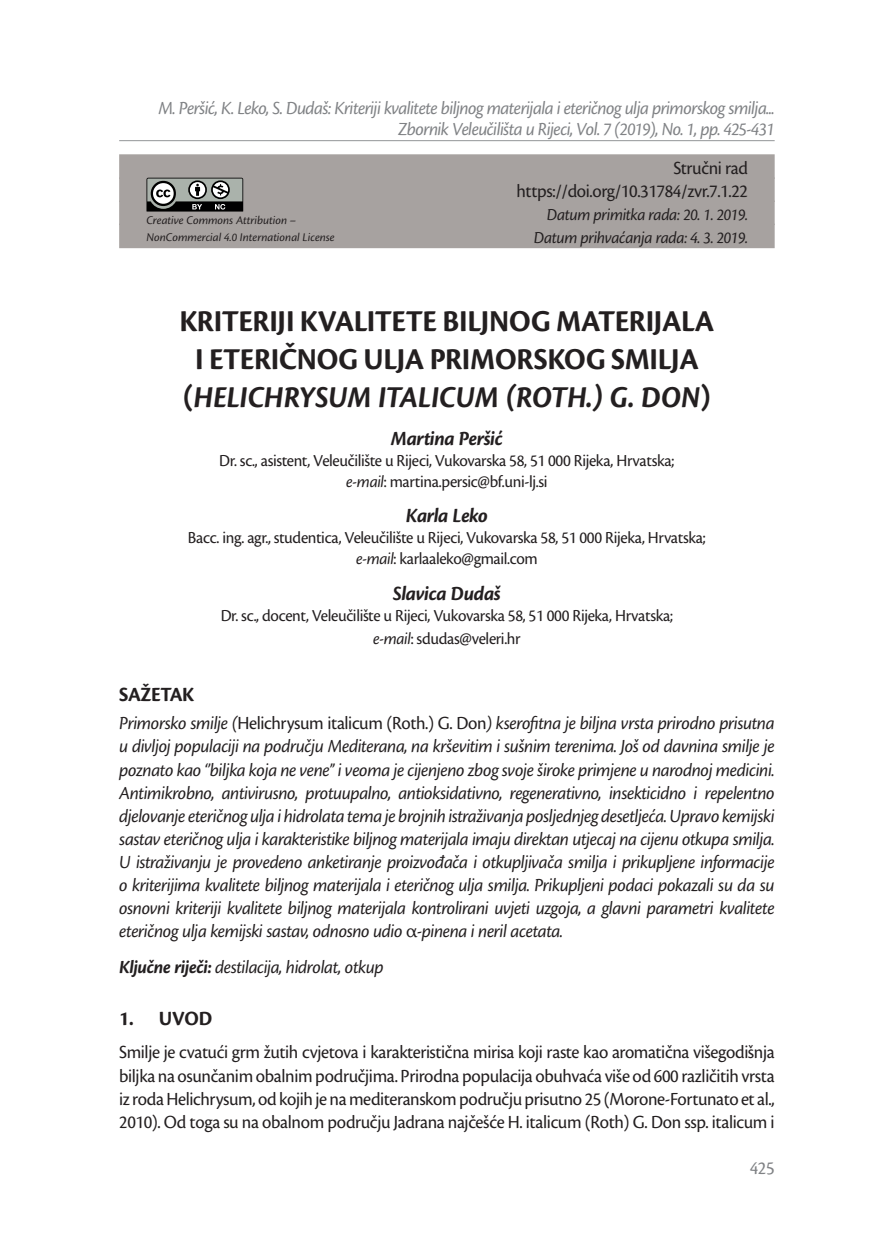
<style>
.page{position:relative;width:874px;height:1241px;background:#fff}
.page>*{position:absolute;margin:0;border:0;box-sizing:border-box;transform-origin:0 0}
.Naslov{font:700 31.5px/37.8px "Cronos Pro";letter-spacing:-.01em;color:#231f20;text-align:center;scale:.96 1}
.t1{font:italic 700 21px "Cronos Pro";letter-spacing:-.02em;color:#231f20;scale:.96 1}
.Sadržaj{font:700 21px "Cronos Pro";letter-spacing:-.02em;color:#231f20;scale:.96 1}
.t2{font:italic 19.25px/23.1px "Cronos Pro";letter-spacing:-.025em;color:#231f20;text-align:justify;scale:.96 1}
.zaglavlje_iznad_nasl{font:19.25px/23.1px "Cronos Pro";letter-spacing:-.02em;color:#231f20;text-align:justify;scale:.96 1}
.t3{font:italic 19.25px/21px "Cronos Pro";letter-spacing:-.035em;color:#808285;text-align:right;scale:.96 1}
.t4{font:19.25px "Cronos Pro";color:#808285;scale:.96 1}
.t5{font:17.5px/21px "Cronos Pro";letter-spacing:-.02em;color:#231f20;text-align:center;scale:.96 1}
.zaglavlje_iznad_nasl-2{font:italic 17.5px "Cronos Pro";letter-spacing:-.02em;color:#231f20;scale:.96 1}
.t6{font:italic 12.25px "Cronos Pro";letter-spacing:-.005em;color:#231f20}
.s1{font-style:italic}
.s2{font-style:normal}
.s3{font-family:"Sylfaen";font-style:normal}
.s4{font-weight:700}
</style>
<div class="page">
<hr style="left:119px;top:140px;width:655px;height:1px;background:#939598">
<div style="left:119px;top:154px;width:655px;height:25px;background:#a7a2a0"></div>
<div style="left:119px;top:177px;width:655px;height:25px;background:#a7a2a0"></div>
<div style="left:119px;top:200px;width:655px;height:25px;background:#a7a2a0"></div>
<div style="left:119px;top:224px;width:655px;height:24px;background:#a7a2a0"></div>
<svg style="left:146px;top:178px;width:97px;height:33px"></svg>
<p class="t3" style="left:158px;top:98px;width:643px">M. Peršić, K. Leko, S. Dudaš: Kriteriji kvalitete biljnog materijala i eteričnog ulja primorskog smilja...<br>Zbornik Veleučilišta u Rijeci, Vol. 7 (2019), No. 1, pp. 425-431</p>
<p class="t6" style="left:146px;top:213px;width:151px">Creative Commons Attribution –</p>
<p class="t6" style="left:146px;top:230px;width:190px">NonCommercial 4.0 International License</p>
<p class="zaglavlje_iznad_nasl" style="left:673px;top:156px;width:79px">Stručni rad</p>
<p class="zaglavlje_iznad_nasl" style="left:516px;top:179px;width:242px">https://doi.org/10.31784/zvr.7.1.22</p>
<p class="zaglavlje_iznad_nasl-2" style="left:546px;top:205px;width:211px">Datum primitka rada: 20. 1. 2019.</p>
<p class="zaglavlje_iznad_nasl-2" style="left:533px;top:228px;width:224px">Datum prihvaćanja rada: 4. 3. 2019.</p>
<p class="Naslov" style="left:179px;top:303px;width:558px">KRITERIJI KVALITETE BILJNOG MATERIJALA<br>I ETERIČNOG ULJA PRIMORSKOG SMILJA (<span class="s1">HELICHRYSUM ITALICUM (ROTH.) G. DON</span>)</p>
<p class="t1" style="left:391px;top:426px;width:118px">Martina Peršić</p>
<p class="t5" style="left:219px;top:449px;width:475px">Dr. sc., asistent, Veleučilište u Rijeci, Vukovarska 58, 51 000 Rijeka, Hrvatska; <span class="s1">e-mail</span>: martina.persic@bf.uni-lj.si</p>
<p class="t1" style="left:405px;top:503px;width:87px">Karla Leko</p>
<p class="t5" style="left:188px;top:527px;width:540px">Bacc. ing. agr., studentica, Veleučilište u Rijeci, Vukovarska 58, 51 000 Rijeka, Hrvatska; <span class="s1">e-mail</span>: karlaaleko@gmail.com</p>
<p class="t1" style="left:392px;top:581px;width:114px">Slavica Dudaš</p>
<p class="t5" style="left:220px;top:604px;width:472px;line-height:23.1px">Dr. sc., docent, Veleučilište u Rijeci, Vukovarska 58, 51 000 Rijeka, Hrvatska; <span class="s1">e-mail</span>: sdudas@veleri.hr</p>
<p class="Sadržaj" style="left:119px;top:682px;width:80px">SAŽETAK</p>
<p class="t2" style="left:119px;top:711px;width:684px">Primorsko smilje (<span class="s2">Helichrysum italicum (Roth.) G. Don</span>) kserofitna je biljna vrsta prirodno prisutna u divljoj populaciji na području Mediterana, na krševitim i sušnim terenima. Još od davnina smilje je poznato kao ‘’biljka koja ne vene’’ i veoma je cijenjeno zbog svoje široke primjene u narodnoj medicini.<br>Antimikrobno, antivirusno, protuupalno, antioksidativno, regenerativno, insekticidno i repelentno djelovanje eteričnog ulja i hidrolata tema je brojnih istraživanja posljednjeg desetljeća. Upravo kemijski sastav eteričnog ulja i karakteristike biljnog materijala imaju direktan utjecaj na cijenu otkupa smilja.<br>U istraživanju je provedeno anketiranje proizvođača i otkupljivača smilja i prikupljene informacije o kriterijima kvalitete biljnog materijala i eteričnog ulja smilja. Prikupljeni podaci pokazali su da su osnovni kriteriji kvalitete biljnog materijala kontrolirani uvjeti uzgoja, a glavni parametri kvalitete eteričnog ulja kemijski sastav, odnosno udio <span class="s3">α</span>-pinena i neril acetata.</p>
<p class="t2" style="left:119px;top:955px;width:277px"><span class="s4">Ključne riječi:</span> destilacija, hidrolat, otkup</p>
<p class="Sadržaj" style="left:119px;top:1006px;width:98px">1. UVOD</p>
<p class="zaglavlje_iznad_nasl" style="left:119px;top:1040px;width:684px">Smilje je cvatući grm žutih cvjetova i karakteristična mirisa koji raste kao aromatična višegodišnja biljka na osunčanim obalnim područjima. Prirodna populacija obuhvaća više od 600 različitih vrsta iz roda Helichrysum, od kojih je na mediteranskom području prisutno 25 (Morone-Fortunato et al., 2010). Od toga su na obalnom području Jadrana najčešće H. italicum (Roth) G. Don ssp. italicum i</p>
<p class="t4" style="left:749px;top:1156px;width:27px">425</p>
</div>
